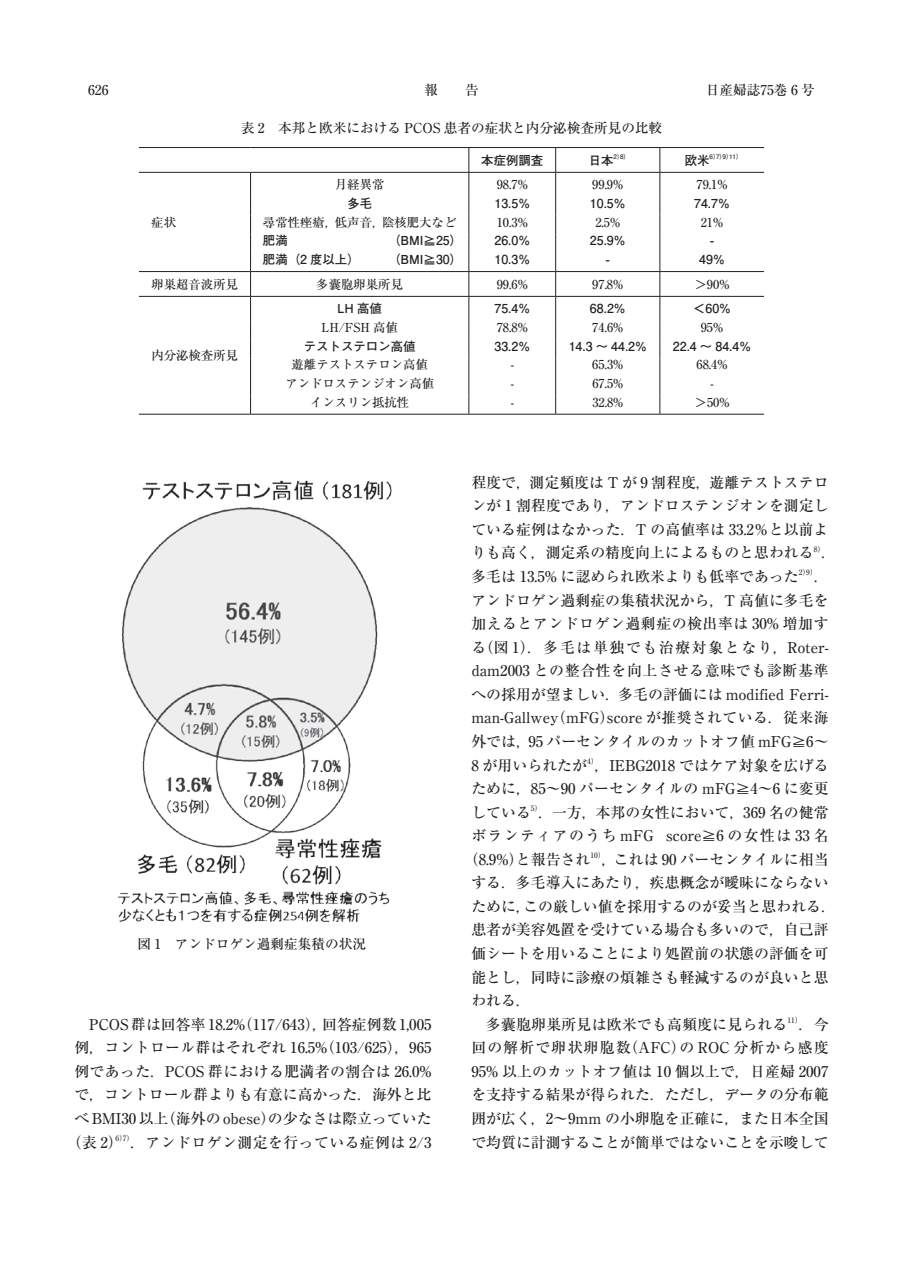
<style>
.page{position:relative;width:903px;height:1275px;background:#fff}
.page>*{position:absolute;margin:0;border:0;box-sizing:border-box;transform-origin:0 0}
.t1{font:500 14.88px/23.6px "Ryumin Pr 6 N";color:#231f20;text-align:justify}
.t2{font:500 14.88px "Ryumin Pr 6 N";letter-spacing:.02em;color:#231f20}
.t3{font:500 14.88px "Ryumin Pr 6 N";letter-spacing:.025em;color:#231f20}
.t4{font:500 14.88px "Ryumin Pr 6 N";letter-spacing:.095em;color:#231f20}
.t5{font:500 14.88px "Ryumin Pr 6 N";letter-spacing:.03em;color:#231f20}
.t6{font:500 13.65px "Ryumin Pr 6 N";color:#231f20}
.t7{font:500 12.42px "Ryumin Pr 6 N";color:#231f20}
.t8{font:700 12.42px "Futo Go B101 Pr 6 N";color:#231f20}
.t9{font:500 7.52px "Ryumin Pr 6 N";color:#231f20}
.t10{font:700 6.12px "Futo Go B101 Pr 6 N";color:#231f20}
</style>
<div class="page">
<hr style="left:469px;top:147px;width:87px;height:1px;background:#231f20">
<hr style="left:556px;top:147px;width:104px;height:1px;background:#231f20">
<hr style="left:469px;top:172px;width:87px;height:1px;background:#231f20">
<hr style="left:556px;top:172px;width:104px;height:1px;background:#231f20">
<hr style="left:139px;top:147px;width:112px;height:1px;background:#231f20">
<hr style="left:251px;top:147px;width:131px;height:1px;background:#231f20">
<hr style="left:382px;top:147px;width:87px;height:1px;background:#231f20">
<hr style="left:660px;top:147px;width:104px;height:1px;background:#231f20">
<hr style="left:139px;top:172px;width:112px;height:1px;background:#231f20">
<hr style="left:251px;top:172px;width:131px;height:1px;background:#231f20">
<hr style="left:382px;top:172px;width:87px;height:1px;background:#231f20">
<hr style="left:660px;top:172px;width:104px;height:1px;background:#231f20">
<hr style="left:251px;top:271px;width:131px;height:1px;background:#231f20">
<hr style="left:382px;top:271px;width:87px;height:1px;background:#231f20">
<hr style="left:469px;top:271px;width:87px;height:1px;background:#231f20">
<hr style="left:556px;top:271px;width:104px;height:1px;background:#231f20">
<hr style="left:660px;top:271px;width:104px;height:1px;background:#231f20">
<hr style="left:251px;top:296px;width:131px;height:1px;background:#231f20">
<hr style="left:382px;top:296px;width:87px;height:1px;background:#231f20">
<hr style="left:469px;top:296px;width:87px;height:1px;background:#231f20">
<hr style="left:556px;top:296px;width:104px;height:1px;background:#231f20">
<hr style="left:660px;top:296px;width:104px;height:1px;background:#231f20">
<hr style="left:139px;top:296px;width:112px;height:1px;background:#231f20">
<hr style="left:139px;top:271px;width:112px;height:1px;background:#231f20">
<hr style="left:139px;top:414px;width:112px;height:1px;background:#231f20">
<hr style="left:251px;top:414px;width:131px;height:1px;background:#231f20">
<hr style="left:382px;top:414px;width:87px;height:1px;background:#231f20">
<hr style="left:469px;top:414px;width:87px;height:1px;background:#231f20">
<hr style="left:556px;top:414px;width:104px;height:1px;background:#231f20">
<hr style="left:660px;top:414px;width:104px;height:1px;background:#231f20">
<svg style="left:250px;top:173px;width:1px;height:241px"></svg>
<svg style="left:468px;top:148px;width:1px;height:266px"></svg>
<svg style="left:555px;top:148px;width:1px;height:266px"></svg>
<svg style="left:659px;top:148px;width:1px;height:266px"></svg>
<img style="left:118px;top:480px;width:274px;height:442px">
<p class="t6" style="left:88px;top:79px;width:22px">626</p>
<p class="t6" style="left:424px;top:79px;width:56px">報　　告</p>
<p class="t6" style="left:706px;top:79px;width:111px">日産婦誌75巻 6 号</p>
<p class="t7" style="left:151px;top:212px;width:26px">症状</p>
<p class="t6" style="left:241px;top:117px;width:423px">表 2 本邦と欧米における PCOS 患者の症状と内分泌検査所見の比較</p>
<p class="t8" style="left:481px;top:150px;width:64px">本症例調査</p>
<p class="t8" style="left:589px;top:150px;width:26px">日本</p>
<p class="t10" style="left:614px;top:152px;width:18px">2）8）</p>
<p class="t8" style="left:685px;top:150px;width:26px">欧米</p>
<p class="t10" style="left:709px;top:152px;width:34px">6）7）9）11）</p>
<p class="t7" style="left:335px;top:175px;width:51px">月経異常</p>
<p class="t7" style="left:497px;top:175px;width:33px">98.7%</p>
<p class="t7" style="left:592px;top:175px;width:33px">99.9%</p>
<p class="t7" style="left:696px;top:175px;width:33px">79.1%</p>
<p class="t8" style="left:347px;top:193px;width:26px">多毛</p>
<p class="t8" style="left:494px;top:193px;width:37px">13.5%</p>
<p class="t8" style="left:590px;top:193px;width:37px">10.5%</p>
<p class="t8" style="left:694px;top:193px;width:37px">74.7%</p>
<p class="t7" style="left:263px;top:212px;width:195px">尋常性痤瘡，低声音，陰核肥大など</p>
<p class="t7" style="left:497px;top:212px;width:33px">10.3%</p>
<p class="t7" style="left:595px;top:212px;width:26px">2.5%</p>
<p class="t7" style="left:701px;top:212px;width:24px">21%</p>
<p class="t8" style="left:263px;top:231px;width:26px">肥満</p>
<p class="t8" style="left:388px;top:231px;width:82px">（BMI≧25）　</p>
<p class="t8" style="left:494px;top:231px;width:37px">26.0%</p>
<p class="t8" style="left:590px;top:231px;width:37px">25.9%</p>
<p class="t8" style="left:710px;top:231px;width:5px">-</p>
<p class="t8" style="left:263px;top:249px;width:98px">肥満（2 度以上）</p>
<p class="t8" style="left:388px;top:249px;width:75px">（BMI≧30）</p>
<p class="t8" style="left:494px;top:249px;width:37px">10.3%</p>
<p class="t8" style="left:606px;top:249px;width:5px">-</p>
<p class="t8" style="left:699px;top:249px;width:27px">49%</p>
<p class="t7" style="left:151px;top:274px;width:88px">卵巣超音波所見</p>
<p class="t7" style="left:316px;top:274px;width:88px">多囊胞卵巣所見</p>
<p class="t7" style="left:497px;top:274px;width:33px">99.6%</p>
<p class="t7" style="left:592px;top:274px;width:33px">97.8%</p>
<p class="t7" style="left:694px;top:274px;width:36px">＞90%</p>
<p class="t7" style="left:151px;top:346px;width:88px">内分泌検査所見</p>
<p class="t8" style="left:338px;top:299px;width:46px">LH 高値</p>
<p class="t8" style="left:494px;top:299px;width:37px">75.4%</p>
<p class="t8" style="left:590px;top:299px;width:37px">68.2%</p>
<p class="t8" style="left:693px;top:299px;width:39px">＜60%</p>
<p class="t7" style="left:321px;top:318px;width:78px">LH/FSH 高値</p>
<p class="t7" style="left:497px;top:318px;width:33px">78.8%</p>
<p class="t7" style="left:592px;top:318px;width:33px">74.6%</p>
<p class="t7" style="left:701px;top:318px;width:24px">95%</p>
<p class="t8" style="left:304px;top:336px;width:113px">テストステロン高値</p>
<p class="t8" style="left:494px;top:336px;width:37px">33.2%</p>
<p class="t8" style="left:569px;top:336px;width:80px">14.3 ～ 44.2%</p>
<p class="t8" style="left:673px;top:336px;width:80px">22.4 ～ 84.4%</p>
<p class="t7" style="left:291px;top:355px;width:138px">遊離テストステロン高値</p>
<p class="t7" style="left:511px;top:355px;width:5px">-</p>
<p class="t7" style="left:592px;top:355px;width:33px">65.3%</p>
<p class="t7" style="left:696px;top:355px;width:33px">68.4%</p>
<p class="t7" style="left:285px;top:373px;width:150px">アンドロステンジオン高値</p>
<p class="t7" style="left:511px;top:373px;width:5px">-</p>
<p class="t7" style="left:592px;top:373px;width:33px">67.5%</p>
<p class="t7" style="left:710px;top:373px;width:5px">-</p>
<p class="t7" style="left:310px;top:392px;width:101px">インスリン抵抗性</p>
<p class="t7" style="left:511px;top:392px;width:5px">-</p>
<p class="t7" style="left:592px;top:392px;width:33px">32.8%</p>
<p class="t7" style="left:694px;top:392px;width:36px">＞50%</p>
<p class="t1" style="left:471px;top:470px;width:359px">程度で，測定頻度は T が 9 割程度，遊離テストステロンが 1 割程度であり，アンドロステンジオンを測定している症例はなかった．T の高値率は 33.2％と以前よりも高く，測定系の精度向上によるものと思われる</p>
<p class="t9" style="left:814px;top:543px;width:13px">8）</p>
<p class="t1" style="left:821px;top:540px;width:16px">．</p>
<p class="t6" style="left:137px;top:933px;width:230px">図 1 アンドロゲン過剰症集積の状況</p>
<p class="t1" style="left:74px;top:1012px;width:359px">　PCOS 群は回答率 18.2%（117/643），回答症例数 1,005</p>
<p class="t2" style="left:74px;top:1036px;width:359px">例，コントロール群はそれぞれ 16.5%（103/625），965</p>
<p class="t3" style="left:74px;top:1060px;width:359px">例であった．PCOS 群における肥満者の割合は 26.0%</p>
<p class="t1" style="left:74px;top:1082px;width:359px">で，コントロール群よりも有意に高かった．海外と比</p>
<p class="t1" style="left:74px;top:1106px;width:359px">べ BMI30 以上（海外の obese）の少なさは際立っていた</p>
<p class="t1" style="left:67px;top:1129px;width:57px">（表 2）</p>
<p class="t9" style="left:115px;top:1132px;width:20px">6）7）</p>
<p class="t5" style="left:130px;top:1130px;width:303px">．アンドロゲン測定を行っている症例は 2/3</p>
<p class="t1" style="left:471px;top:564px;width:329px">多毛は 13.5% に認められ欧米よりも低率であった</p>
<p class="t9" style="left:799px;top:566px;width:20px">2）9）</p>
<p class="t1" style="left:471px;top:564px;width:359px;text-indent:342px">．アンドロゲン過剰症の集積状況から，T 高値に多毛を加えるとアンドロゲン過剰症の検出率は 30% 増加する（図 1）．多毛は単独でも治療対象となり，Roter&shy;dam2003 との整合性を向上させる意味でも診断基準への採用が望ましい．多毛の評価には modified Ferri&shy;man-Gallwey（mFG）score が推奨されている．従来海外では，95 パーセンタイルのカットオフ値 mFG≧6～8 が用いられたが</p>
<p class="t9" style="left:587px;top:755px;width:13px">4）</p>
<p class="t1" style="left:471px;top:752px;width:359px;text-indent:123px">，IEBG2018 ではケア対象を広げるために，85～90 パーセンタイルの mFG≧4～6 に変更している</p>
<p class="t9" style="left:531px;top:802px;width:13px">5）</p>
<p class="t1" style="left:538px;top:800px;width:292px">．一方，本邦の女性において，369 名の健常</p>
<p class="t4" style="left:471px;top:824px;width:359px">ボランティアのうち mFG score≧6 の女性は 33 名</p>
<p class="t1" style="left:464px;top:847px;width:128px">（8.9%）と報告され</p>
<p class="t9" style="left:590px;top:849px;width:16px">10）</p>
<p class="t1" style="left:471px;top:847px;width:366px;text-align:left;text-indent:130px">，これは 90 パーセンタイルに相当する．多毛導入にあたり，疾患概念が曖昧にならないために，この厳しい値を採用するのが妥当と思われる．患者が美容処置を受けている場合も多いので，自己評価シートを用いることにより処置前の状態の評価を可能とし，同時に診療の煩雑さも軽減するのが良いと思われる．<br>　多囊胞卵巣所見は欧米でも高頻度に見られる</p>
<p class="t9" style="left:787px;top:1014px;width:16px">11）</p>
<p class="t1" style="left:471px;top:1012px;width:359px;text-indent:327px">．今回の解析で卵状卵胞数（AFC）の ROC 分析から感度95% 以上のカットオフ値は 10 個以上で，日産婦 2007を支持する結果が得られた．ただし，データの分布範囲が広く，2～9mm の小卵胞を正確に，また日本全国で均質に計測することが簡単ではないことを示唆して</p>
</div>
